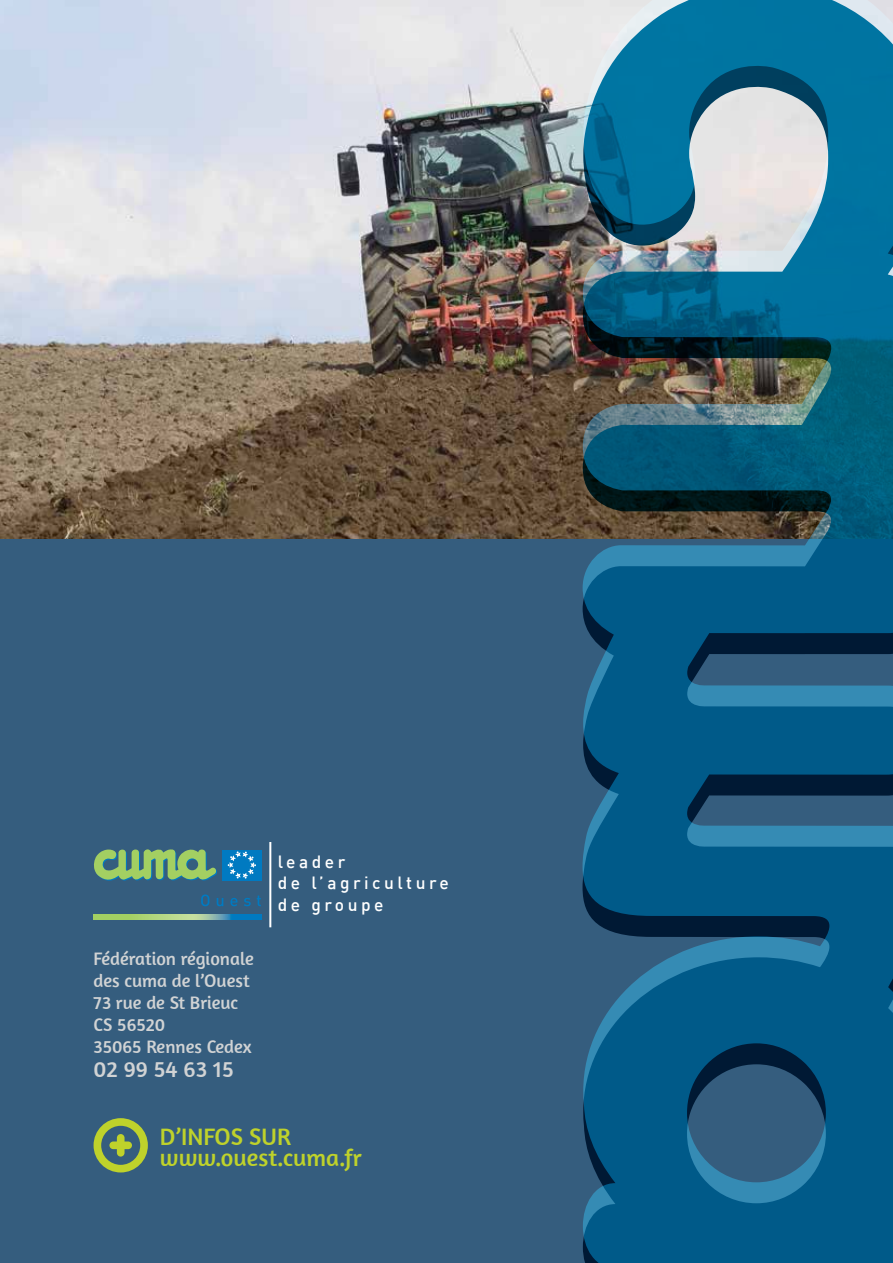
<style>
.page{position:relative;width:893px;height:1263px;background:#fff}
.page>*{position:absolute;margin:0;border:0;box-sizing:border-box;transform-origin:0 0}
.t1{font:24.3px/21.6px "Amaranth";color:#bfd22b}
.t2{font:23.1px "Amaranth";color:#d1d3d4}
.t3{font:18.45px/21.9px "Amaranth";color:#d1d3d4}
.t4{font:500 17.4px/21.3px "DIN";letter-spacing:.2em;color:#fff}
</style>
<div class="page">
<img style="left:0;top:0;width:582px;height:539px">
<div style="left:0;top:539px;width:893px;height:724px;background:#355d7e"></div>
<svg style="left:94px;top:849px;width:123px;height:32px"></svg>
<div style="left:222px;top:850px;width:40px;height:30px;background:#007ac1"></div>
<svg style="left:228px;top:851px;width:28px;height:27px"></svg>
<svg style="left:94px;top:915px;width:168px;height:5px"></svg>
<svg style="left:201px;top:894px;width:8px;height:12px"></svg>
<svg style="left:217px;top:898px;width:6px;height:8px"></svg>
<svg style="left:230px;top:898px;width:7px;height:8px"></svg>
<svg style="left:244px;top:898px;width:7px;height:8px"></svg>
<svg style="left:257px;top:895px;width:4px;height:11px"></svg>
<hr style="left:269px;top:842px;width:2px;height:85px;background:#fff">
<svg style="left:582px;top:0;width:311px;height:1263px;background:#1f6688"></svg>
<svg style="left:94px;top:1118px;width:54px;height:54px"></svg>
<p class="t3" style="left:94px;top:947px;width:162px">Fédération régionale des cuma de l’Ouest<br>73 rue de St Brieuc<br>CS 56520<br>35065 Rennes Cedex</p>
<p class="t2" style="left:94px;top:1055px;width:142px">02 99 54 63 15</p>
<p class="t4" style="left:278px;top:850px;width:173px">leader<br>de l’agriculture de groupe</p>
<h1 class="t1" style="left:160px;top:1125px;width:203px">D’INFOS SUR www.ouest.cuma.fr</h1>
</div>
